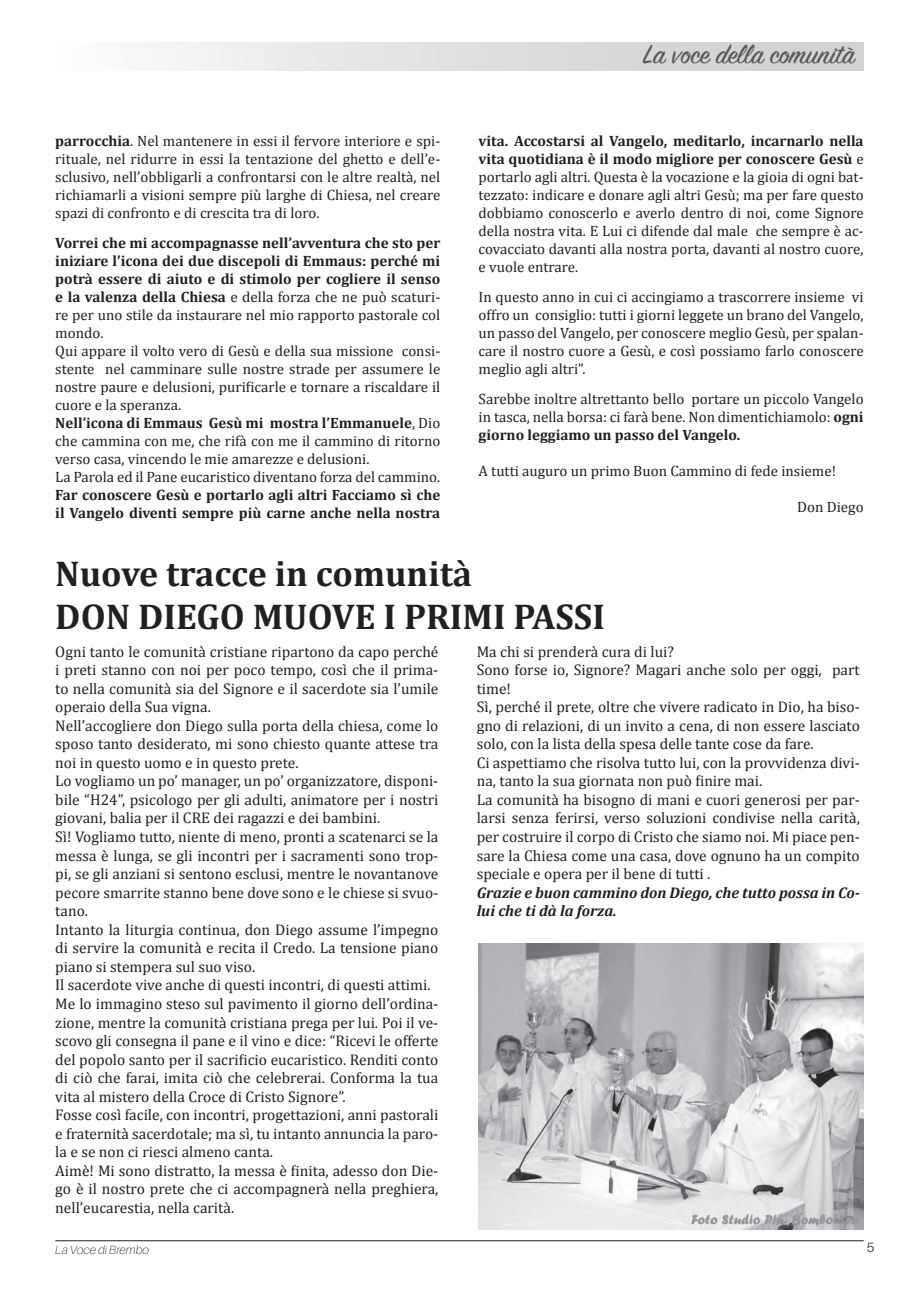
<style>
.page{position:relative;width:919px;height:1289px;background:#fff}
.page>*{position:absolute;margin:0;border:0;box-sizing:border-box;transform-origin:0 0}
.t1{font:700 36px "Cambria";color:#231f20}
.t2{font:30px "Sign Painter House Script";color:#57585a}
.t3{font:15.45px/18.6px "Cambria";color:#231f20;text-align:justify}
.t4{font:italic 700 15.45px/18.6px "Cambria";color:#231f20}
.t5{font:15px/18px "Cambria";color:#231f20;text-align:justify}
.t6{font:700 15px/18px "Cambria";color:#231f20;text-align:justify}
.t7{font:300 13.5px "Aileron";color:#231f20}
.t8{font:italic 100 12px "Aileron";color:#231f20}
.s1{font-weight:700}
.s2{font-weight:400}
</style>
<div class="page">
<div style="left:55px;top:42px;width:808px;height:29px;background:linear-gradient(to right,#f9f9fa,#cbccce)"></div>
<hr style="left:55px;top:1240px;width:808px;height:1px;background:#231f20">
<img style="left:479px;top:943px;width:384px;height:286px">
<p class="t5" style="left:55px;top:132px;width:386px"><span class="s1">parrocchia</span>. Nel mantenere in essi il fervore interiore e spi&shy;rituale, nel ridurre in essi la tentazione del ghetto e dell’e&shy;sclusivo, nell’obbligarli a confrontarsi con le altre realtà, nel richiamarli a visioni sempre più larghe di Chiesa, nel creare spazi di confronto e di crescita tra di loro.</p>
<p class="t6" style="left:55px;top:233px;width:386px">Vorrei che mi accompagnasse nell’avventura che sto per iniziare l’icona dei due discepoli di Emmaus: perché mi potrà essere di aiuto e di stimolo per cogliere il senso e la valenza della Chiesa <span class="s2">e della forza che ne può scaturi&shy;re per uno stile da instaurare nel mio rapporto pastorale col mondo.</span></p>
<p class="t5" style="left:55px;top:342px;width:386px">Qui appare il volto vero di Gesù e della sua missione consi&shy;stente nel camminare sulle nostre strade per assumere le nostre paure e delusioni, purificarle e tornare a riscaldare il cuore e la speranza.</p>
<p class="t5" style="left:55px;top:414px;width:386px"><span class="s1">Nell’icona di Emmaus Gesù mi mostra l’Emmanuele</span>, Dio che cammina con me, che rifà con me il cammino di ritorno verso casa, vincendo le mie amarezze e delusioni.</p>
<p class="t5" style="left:55px;top:468px;width:386px">La Parola ed il Pane eucaristico diventano forza del cammino.</p>
<p class="t6" style="left:55px;top:485px;width:386px">Far conoscere Gesù e portarlo agli altri Facciamo sì che il Vangelo diventi sempre più carne anche nella nostra</p>
<p class="t2" style="left:643px;top:40px;width:213px">La voce della comunità</p>
<p class="t5" style="left:478px;top:132px;width:386px"><span class="s1">vita. Accostarsi al Vangelo, meditarlo, incarnarlo nella vita quotidiana è il modo migliore per conoscere Gesù</span> e portarlo agli altri. Questa è la vocazione e la gioia di ogni bat&shy;tezzato: indicare e donare agli altri Gesù; ma per fare questo dobbiamo conoscerlo e averlo dentro di noi, come Signore della nostra vita. E Lui ci difende dal male che sempre è ac&shy;covacciato davanti alla nostra porta, davanti al nostro cuore, e vuole entrare.</p>
<p class="t5" style="left:478px;top:288px;width:386px">In questo anno in cui ci accingiamo a trascorrere insieme vi offro un consiglio: tutti i giorni leggete un brano del Vangelo, un passo del Vangelo, per conoscere meglio Gesù, per spalan&shy;care il nostro cuore a Gesù, e così possiamo farlo conoscere meglio agli altri”.</p>
<p class="t5" style="left:478px;top:390px;width:386px">Sarebbe inoltre altrettanto bello portare un piccolo Vangelo in tasca, nella borsa: ci farà bene. Non dimentichiamolo: <span class="s1">ogni giorno leggiamo un passo del Vangelo.</span></p>
<p class="t5" style="left:478px;top:462px;width:359px">A tutti auguro un primo Buon Cammino di fede insieme!</p>
<p class="t5" style="left:797px;top:498px;width:68px">Don Diego</p>
<p class="t1" style="left:55px;top:551px;width:418px">Nuove tracce in comunità</p>
<p class="t1" style="left:55px;top:595px;width:551px">DON DIEGO MUOVE I PRIMI PASSI</p>
<p class="t3" style="left:55px;top:642px;width:384px">Ogni tanto le comunità cristiane ripartono da capo perché i preti stanno con noi per poco tempo, così che il prima&shy;to nella comunità sia del Signore e il sacerdote sia l’umile operaio della Sua vigna.</p>
<p class="t3" style="left:55px;top:716px;width:384px">Nell’accogliere don Diego sulla porta della chiesa, come lo sposo tanto desiderato, mi sono chiesto quante attese tra noi in questo uomo e in questo prete.</p>
<p class="t3" style="left:55px;top:771px;width:384px">Lo vogliamo un po’ manager, un po’ organizzatore, disponi&shy;bile “H24”, psicologo per gli adulti, animatore per i nostri giovani, balia per il CRE dei ragazzi e dei bambini.</p>
<p class="t3" style="left:55px;top:827px;width:384px">Sì! Vogliamo tutto, niente di meno, pronti a scatenarci se la messa è lunga, se gli incontri per i sacramenti sono trop&shy;pi, se gli anziani si sentono esclusi, mentre le novantanove pecore smarrite stanno bene dove sono e le chiese si svuo&shy;tano.</p>
<p class="t3" style="left:55px;top:920px;width:384px">Intanto la liturgia continua, don Diego assume l’impegno di servire la comunità e recita il Credo. La tensione piano piano si stempera sul suo viso.</p>
<p class="t3" style="left:55px;top:975px;width:377px">Il sacerdote vive anche di questi incontri, di questi attimi.</p>
<p class="t3" style="left:55px;top:994px;width:384px">Me lo immagino steso sul pavimento il giorno dell’ordina&shy;zione, mentre la comunità cristiana prega per lui. Poi il ve&shy;scovo gli consegna il pane e il vino e dice: “Ricevi le offerte del popolo santo per il sacrificio eucaristico. Renditi conto di ciò che farai, imita ciò che celebrerai. Conforma la tua vita al mistero della Croce di Cristo Signore”.</p>
<p class="t3" style="left:55px;top:1105px;width:384px">Fosse così facile, con incontri, progettazioni, anni pastorali e fraternità sacerdotale; ma sì, tu intanto annuncia la paro&shy;la e se non ci riesci almeno canta.</p>
<p class="t3" style="left:55px;top:1161px;width:384px">Aimè! Mi sono distratto, la messa è finita, adesso don Die&shy;go è il nostro prete che ci accompagnerà nella preghiera, nell’eucarestia, nella carità.</p>
<p class="t3" style="left:476px;top:642px;width:199px">Ma chi si prenderà cura di lui?</p>
<p class="t3" style="left:476px;top:660px;width:384px">Sono forse io, Signore? Magari anche solo per oggi, part time!</p>
<p class="t3" style="left:476px;top:697px;width:384px">Sì, perché il prete, oltre che vivere radicato in Dio, ha biso&shy;gno di relazioni, di un invito a cena, di non essere lasciato solo, con la lista della spesa delle tante cose da fare.</p>
<p class="t3" style="left:476px;top:753px;width:384px">Ci aspettiamo che risolva tutto lui, con la provvidenza divi&shy;na, tanto la sua giornata non può finire mai.</p>
<p class="t3" style="left:476px;top:790px;width:384px">La comunità ha bisogno di mani e cuori generosi per par&shy;larsi senza ferirsi, verso soluzioni condivise nella carità, per costruire il corpo di Cristo che siamo noi. Mi piace pen&shy;sare la Chiesa come una casa, dove ognuno ha un compito speciale e opera per il bene di tutti .</p>
<p class="t4" style="left:476px;top:882px;width:384px">Grazie e buon cammino don Diego, che tutto possa in Co&shy;lui che ti dà la forza.</p>
<p class="t8" style="left:55px;top:1243px;width:95px">La Voce di Brembo</p>
<p class="t7" style="left:866px;top:1240px;width:9px">5</p>
</div>
